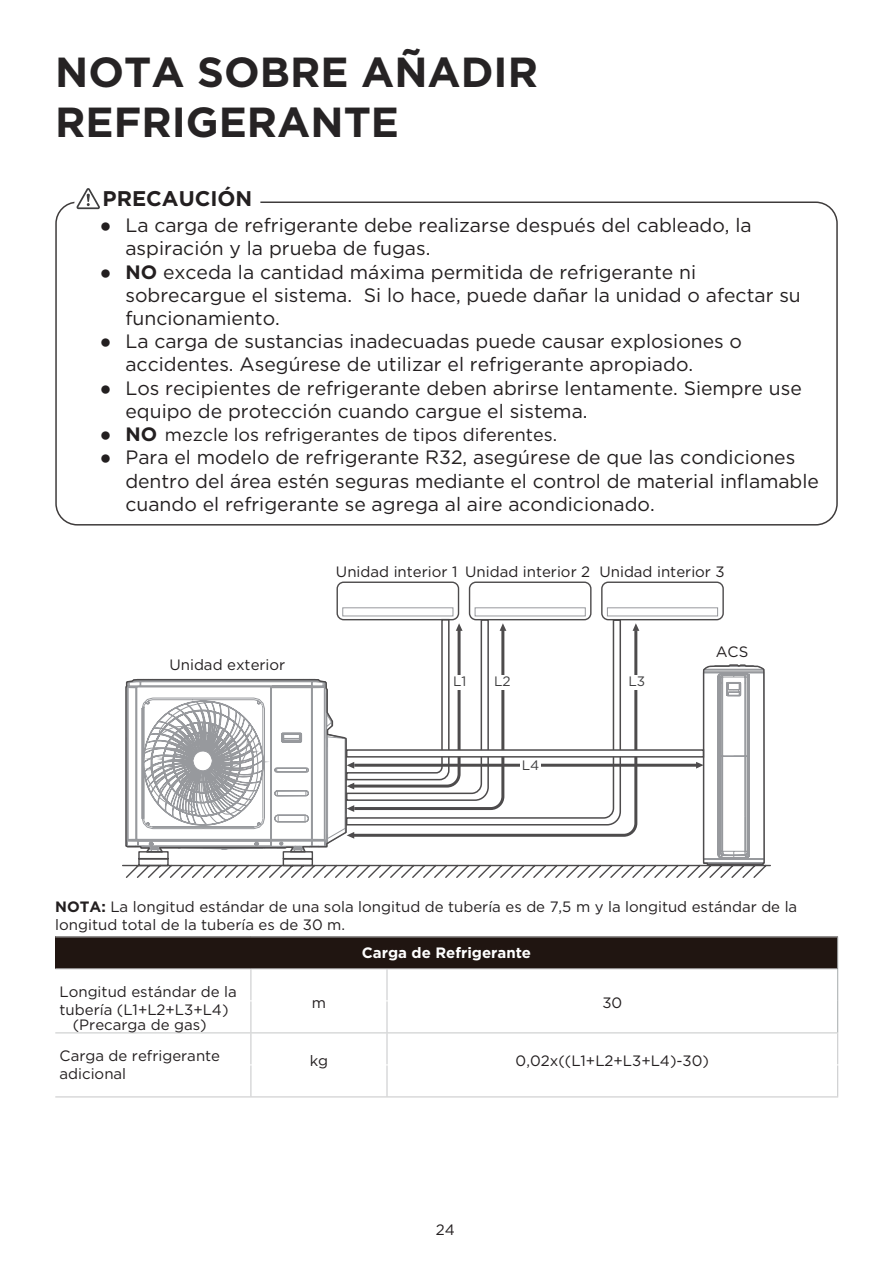
<style>
.page{position:relative;width:893px;height:1263px;background:#fff}
.page>*{position:absolute;margin:0;border:0;box-sizing:border-box;transform-origin:0 0}
.t1{font:700 42px/50.4px "Gotham";color:#262324}
.t2{font:700 21.15px "Gotham";color:#231f20}
.t3{font:19.35px/23.2px "Gotham";color:#231f20}
.t4{font:18px "Gotham";color:#231f20}
.t5{font:15px/18px "Gotham";color:#231f20}
.t6{font:700 15px "Gotham";color:#fff}
.t7{font:13.65px "Gotham";color:#3e3e3f}
.s1{font-family:"Arial"}
.s2{font-weight:700}
.s3{font-family:"Arial";font-size:19.35px}
.s4{font-weight:700;font-size:19.35px}
</style>
<div class="page">
<div style="left:55px;top:201px;width:783px;height:324px;border:2px solid #3e3b3b;border-radius:21px"></div>
<svg style="left:74px;top:188px;width:186px;height:22px"></svg>
<svg style="left:122px;top:581px;width:649px;height:297px"></svg>
<div style="left:343px;top:607px;width:110px;height:9px;border:1px solid #97999d"></div>
<div style="left:469px;top:581px;width:122px;height:39px;border:1px solid #4d4b4c;border-radius:6px"></div>
<div style="left:475px;top:607px;width:110px;height:9px;border:1px solid #97999d"></div>
<div style="left:601px;top:581px;width:123px;height:39px;border:1px solid #4d4b4c;border-radius:6px"></div>
<div style="left:607px;top:607px;width:111px;height:9px;border:1px solid #97999d"></div>
<svg style="left:345px;top:618px;width:277px;height:9px"></svg>
<svg style="left:506px;top:627px;width:133px;height:211px"></svg>
<svg style="left:632px;top:623px;width:7px;height:8px"></svg>
<div style="left:497px;top:675px;width:19px;height:14px;background:#fff"></div>
<div style="left:626px;top:675px;width:19px;height:14px;background:#fff"></div>
<svg style="left:506px;top:749px;width:190px;height:8px"></svg>
<hr style="left:354px;top:764px;width:344px;height:3px;background:#4d4b4c">
<svg style="left:125px;top:623px;width:381px;height:230px"></svg>
<svg style="left:696px;top:664px;width:69px;height:202px"></svg>
<div style="left:520px;top:759px;width:20px;height:12px;background:#fff"></div>
<div style="left:55px;top:937px;width:783px;height:32px;background:#201511"></div>
<hr style="left:837px;top:937px;width:1px;height:32px;background:#abafb1">
<hr style="left:55px;top:1096px;width:196px;height:1px;background:#c9cacb">
<hr style="left:55px;top:968px;width:196px;height:1px;background:#c9cacb">
<hr style="left:251px;top:968px;width:136px;height:1px;background:#c9cacb">
<hr style="left:250px;top:969px;width:1px;height:31px;background:#c9cacb">
<hr style="left:387px;top:968px;width:450px;height:1px;background:#c9cacb">
<hr style="left:386px;top:969px;width:1px;height:31px;background:#c9cacb">
<hr style="left:250px;top:1001px;width:1px;height:31px;background:#c9cacb">
<hr style="left:386px;top:1001px;width:1px;height:31px;background:#c9cacb">
<hr style="left:55px;top:1032px;width:196px;height:1px;background:#c9cacb">
<hr style="left:251px;top:1032px;width:136px;height:1px;background:#c9cacb">
<hr style="left:250px;top:1033px;width:1px;height:31px;background:#c9cacb">
<hr style="left:387px;top:1032px;width:451px;height:1px;background:#c9cacb">
<hr style="left:386px;top:1033px;width:1px;height:31px;background:#c9cacb">
<hr style="left:250px;top:1065px;width:1px;height:31px;background:#c9cacb">
<hr style="left:386px;top:1065px;width:1px;height:31px;background:#c9cacb">
<hr style="left:251px;top:1096px;width:136px;height:1px;background:#c9cacb">
<hr style="left:387px;top:1096px;width:451px;height:1px;background:#c9cacb">
<hr style="left:55px;top:936px;width:196px;height:1px;background:#c9cacb">
<hr style="left:251px;top:936px;width:136px;height:1px;background:#c9cacb">
<hr style="left:387px;top:936px;width:451px;height:1px;background:#c9cacb">
<hr style="left:837px;top:1033px;width:1px;height:31px;background:#c9cacb">
<hr style="left:837px;top:1065px;width:1px;height:31px;background:#c9cacb">
<hr style="left:837px;top:969px;width:1px;height:32px;background:#abafb1">
<hr style="left:837px;top:1001px;width:1px;height:31px;background:#abafb1">
<h1 class="t1" style="left:55px;top:46px;width:484px">NOTA SOBRE AÑADIR<br>REFRIGERANTE</h1>
<p class="t2" style="left:102px;top:184px;width:151px">PRECAUCIÓN</p>
<p class="t3" style="left:125px;top:213px;width:628px;text-indent:-26px"><span class="s1">●</span> La carga de refrigerante debe realizarse después del cableado, la aspiración y la prueba de fugas.</p>
<p class="t3" style="left:125px;top:260px;width:677px;text-indent:-26px"><span class="s1">●</span> <span class="s2">NO</span> exceda la cantidad máxima permitida de refrigerante ni sobrecargue el sistema. Si lo hace, puede dañar la unidad o afectar su funcionamiento.</p>
<p class="t3" style="left:125px;top:329px;width:618px;text-indent:-26px"><span class="s1">●</span> La carga de sustancias inadecuadas puede causar explosiones o accidentes. Asegúrese de utilizar el refrigerante apropiado.</p>
<p class="t3" style="left:125px;top:376px;width:678px;text-indent:-26px"><span class="s1">●</span> Los recipientes de refrigerante deben abrirse lentamente. Siempre use equipo de protección cuando cargue el sistema.</p>
<p class="t4" style="left:100px;top:423px;width:459px"><span class="s3">●</span> <span class="s4">NO</span> mezcle los refrigerantes de tipos diferentes.</p>
<p class="t3" style="left:125px;top:445px;width:695px;text-indent:-26px"><span class="s1">●</span> Para el modelo de refrigerante R32, asegúrese de que las condiciones dentro del área estén seguras mediante el control de material inflamable cuando el refrigerante se agrega al aire acondicionado.</p>
<p class="t5" style="left:169px;top:655px;width:117px">Unidad exterior</p>
<p class="t5" style="left:336px;top:562px;width:123px">Unidad interior 1</p>
<p class="t5" style="left:465px;top:562px;width:261px">Unidad interior 2 Unidad interior 3</p>
<p class="t5" style="left:716px;top:642px;width:34px">ACS</p>
<p class="t7" style="left:453px;top:672px;width:15px">L1</p>
<p class="t7" style="left:494px;top:672px;width:18px">L2</p>
<p class="t7" style="left:522px;top:756px;width:19px">L4</p>
<p class="t7" style="left:628px;top:672px;width:18px">L3</p>
<p class="t5" style="left:55px;top:897px;width:743px"><span class="s2">NOTA:</span> La longitud estándar de una sola longitud de tubería es de 7,5 m y la longitud estándar de la longitud total de la tubería es de 30 m.</p>
<p class="t6" style="left:362px;top:943px;width:171px">Carga de Refrigerante</p>
<p class="t5" style="left:60px;top:982px;width:179px">Longitud estándar de la tubería (L1+L2+L3+L4)</p>
<p class="t5" style="left:312px;top:993px;width:16px">m</p>
<p class="t5" style="left:602px;top:993px;width:21px">30</p>
<p class="t5" style="left:73px;top:1015px;width:135px">(Precarga de gas)</p>
<p class="t5" style="left:60px;top:1046px;width:162px">Carga de refrigerante adicional</p>
<p class="t5" style="left:310px;top:1051px;width:20px">kg</p>
<p class="t5" style="left:516px;top:1051px;width:195px">0,02x((L1+L2+L3+L4)-30)</p>
<p class="t5" style="left:436px;top:1220px;width:21px">24</p>
</div>
